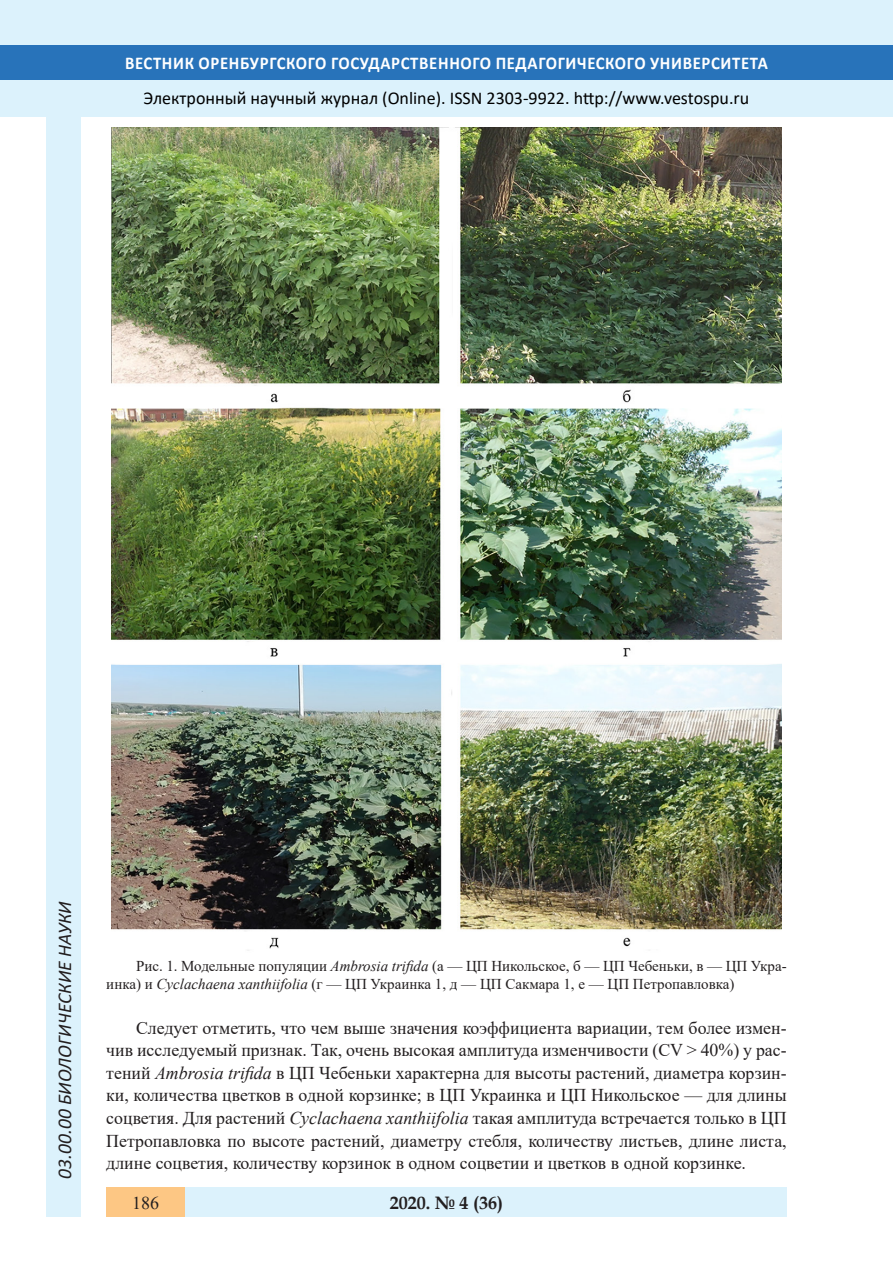
<style>
.page{position:relative;width:893px;height:1263px;background:#fff}
.page>*{position:absolute;margin:0;border:0;box-sizing:border-box;transform-origin:0 0}
.t1{font:italic 19.5px "Calibri";color:#231f20}
.Стиль2{font:18px/22.6px "Times New Roman";color:#231f20;text-align:justify}
.t2{font:18px "Calibri";color:#000}
.t3{font:700 18px "Calibri";letter-spacing:.04em;color:#fff;scale:.93 1}
.t4{font:700 18px "Book Antiqua";color:#231f20}
.литература{font:15px/18.1px "Times New Roman";color:#231f20}
.s1{font-style:italic}
</style>
<div class="page">
<div style="left:0;top:0;width:893px;height:116px;background:#dcf2fc"></div>
<div style="left:0;top:45px;width:893px;height:34px;background:#2873ba"></div>
<div style="left:106px;top:1188px;width:681px;height:29px;background:#dcf2fc"></div>
<div style="left:106px;top:1188px;width:79px;height:29px;background:#fdc784"></div>
<div style="left:47px;top:116px;width:34px;height:1101px;background:#dcf2fc"></div>
<img style="left:111px;top:128px;width:671px;height:823px">
<p class="t3" style="left:125px;top:50px;width:693px">ВЕСТНИК ОРЕНБУРГСКОГО ГОСУДАРСТВЕННОГО ПЕДАГОГИЧЕСКОГО УНИВЕРСИТЕТА</p>
<p class="t2" style="left:144px;top:85px;width:607px">Электронный научный журнал (Online). ISSN 2303-9922. http://www.vestospu.ru</p>
<p class="t1" style="left:51px;top:1179px;width:279px;rotate:-90deg">03.00.00 БИОЛОГИЧЕСКИЕ НАУКИ</p>
<p class="литература" style="left:106px;top:956px;width:682px;text-indent:30px">Рис. 1. Модельные популяции <span class="s1">Ambrosia trifida</span> (а — ЦП Никольское, б — ЦП Чебеньки, в — ЦП Укра&shy;инка) и <span class="s1">Cyclachaena xanthiifolia</span> (г — ЦП Украинка 1, д — ЦП Сакмара 1, е — ЦП Петропавловка)</p>
<p class="Стиль2" style="left:106px;top:1015px;width:682px;text-indent:30px">Следует отметить, что чем выше значения коэффициента вариации, тем более измен&shy;чив исследуемый признак. Так, очень высокая амплитуда изменчивости (CV &gt; 40%) у рас&shy;тений <span class="s1">Ambrosia trifida</span> в ЦП Чебеньки характерна для высоты растений, диаметра корзин&shy;ки, количества цветков в одной корзинке; в ЦП Украинка и ЦП Никольское — для длины соцветия. Для растений <span class="s1">Cyclachaena xanthiifolia</span> такая амплитуда встречается только в ЦП Петропавловка по высоте растений, диаметру стебля, количеству листьев, длине листа, длине соцветия, количеству корзинок в одном соцветии и цветков в одной корзинке.</p>
<p class="Стиль2" style="left:132px;top:1191px;width:28px">186</p>
<p class="t4" style="left:390px;top:1190px;width:115px">2020. № 4 (36)</p>
</div>
